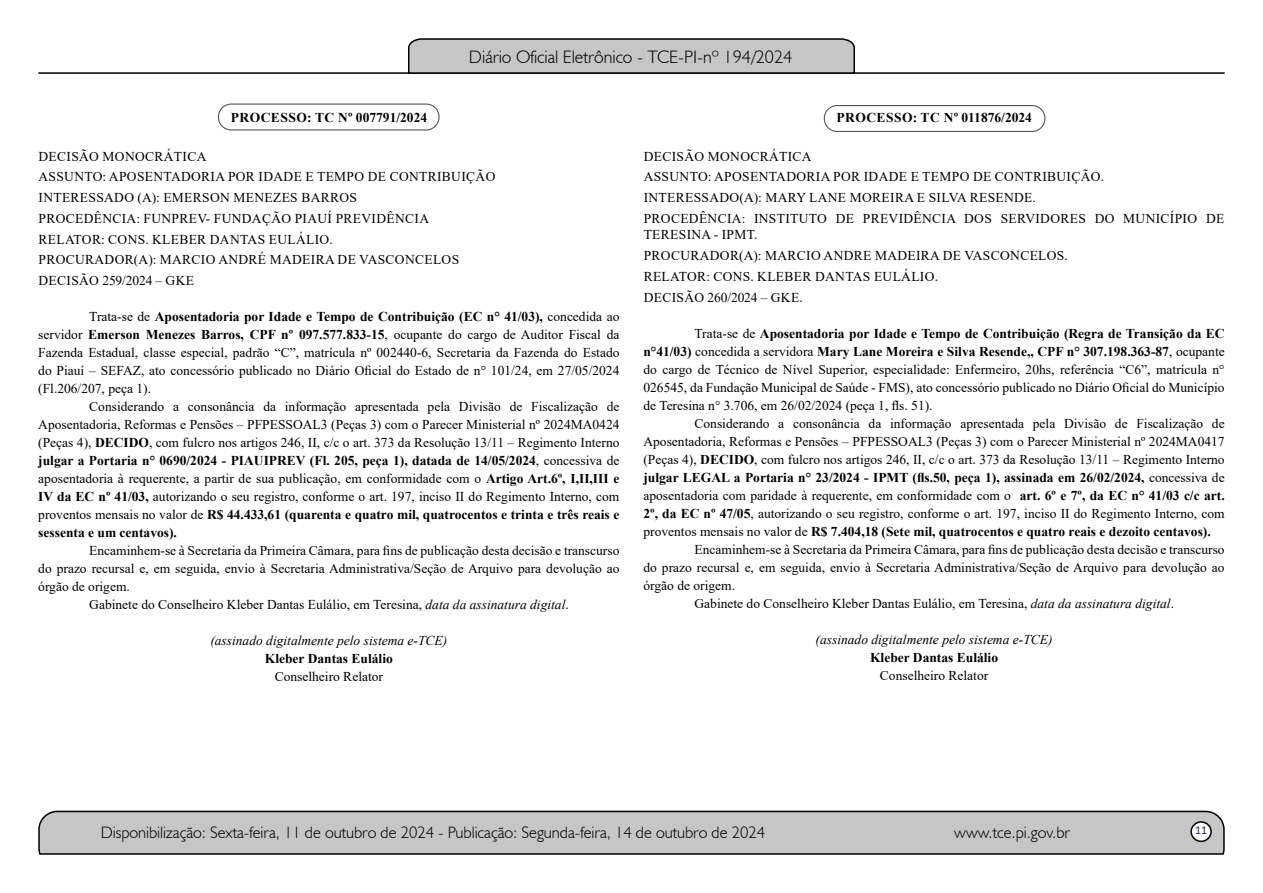
<style>
.page{position:relative;width:1263px;height:893px;background:#fff}
.page>*{position:absolute;margin:0;border:0;box-sizing:border-box;transform-origin:0 0}
.t1{font:300 18px "Humanist 521 BT";color:#000}
.t2{font:300 16.5px "Humanist 521 BT";color:#000}
.t3{font:13.5px/18px "Times New Roman";color:#000;text-align:justify}
.t4{font:13.5px/20.7px "Times New Roman";letter-spacing:.025em;color:#000}
.t5{font:italic 13.5px "Times New Roman";color:#000}
.t6{font:700 13.5px "Times New Roman";letter-spacing:.02em;color:#000}
.t7{font:700 13.5px "Times New Roman";color:#000}
.t8{font:12px "Calibri";color:#212d4c}
.s1{font-weight:700}
.s2{font-style:italic}
</style>
<div class="page">
<svg style="left:38px;top:810px;width:1187px;height:45px;background:#b9b9b9"></svg>
<div style="left:1191px;top:822px;width:20px;height:19px;background:#fff;border-radius:50%"></div>
<div style="left:1190px;top:821px;width:22px;height:21px;border:2px solid #000;border-radius:50%"></div>
<hr style="left:38px;top:72px;width:1187px;height:2px;background:#000">
<svg style="left:407px;top:38px;width:449px;height:36px;background:#b4b4b4"></svg>
<div style="left:218px;top:104px;width:221px;height:27px;border:1px solid #575756;border-radius:13px"></div>
<div style="left:824px;top:105px;width:221px;height:27px;border:1px solid #575756;border-radius:13px"></div>
<h1 class="t1" style="left:469px;top:46px;width:325px">Diário Oficial Eletrônico - TCE-PI-nº 194/2024</h1>
<p class="t6" style="left:231px;top:107px;width:198px">PROCESSO: TC Nº 007791/2024</p>
<p class="t4" style="left:38px;top:145px;width:458px">DECISÃO MONOCRÁTICA<br>ASSUNTO: APOSENTADORIA POR IDADE E TEMPO DE CONTRIBUIÇÃO INTERESSADO (A): EMERSON MENEZES BARROS<br>PROCEDÊNCIA: FUNPREV- FUNDAÇÃO PIAUÍ PREVIDÊNCIA RELATOR: CONS. KLEBER DANTAS EULÁLIO.<br>PROCURADOR(A): MARCIO ANDRÉ MADEIRA DE VASCONCELOS DECISÃO 259/2024 – GKE</p>
<p class="t3" style="left:38px;top:307px;width:583px;text-indent:51px">Trata-se de <span class="s1">Aposentadoria por Idade e Tempo de Contribuição (EC n° 41/03),</span> concedida ao servidor <span class="s1">Emerson Menezes Barros, CPF nº 097.577.833-15</span>, ocupante do cargo de Auditor Fiscal da Fazenda Estadual, classe especial, padrão “C”, matrícula nº 002440-6, Secretaria da Fazenda do Estado do Piauí – SEFAZ, ato concessório publicado no Diário Oficial do Estado de n° 101/24, em 27/05/2024 (Fl.206/207, peça 1).</p>
<p class="t3" style="left:38px;top:397px;width:583px;text-indent:51px">Considerando a consonância da informação apresentada pela Divisão de Fiscalização de Aposentadoria, Reformas e Pensões – PFPESSOAL3 (Peças 3) com o Parecer Ministerial nº 2024MA0424 (Peças 4), <span class="s1">DECIDO</span>, com fulcro nos artigos 246, II, c/c o art. 373 da Resolução 13/11 – Regimento Interno <span class="s1">julgar a Portaria n° 0690/2024 - PIAUIPREV (Fl. 205, peça 1), datada de 14/05/2024</span>, concessiva de aposentadoria à requerente, a partir de sua publicação, em conformidade com o <span class="s1">Artigo Art.6º, I,II,III e IV da EC nº 41/03,</span> autorizando o seu registro, conforme o art. 197, inciso II do Regimento Interno, com proventos mensais no valor de <span class="s1">R$ 44.433,61 (quarenta e quatro mil, quatrocentos e trinta e três reais e sessenta e um centavos).</span></p>
<p class="t3" style="left:89px;top:541px;width:532px">Encaminhem-se à Secretaria da Primeira Câmara, para fins de publicação desta decisão e transcurso</p>
<p class="t3" style="left:38px;top:559px;width:583px">do prazo recursal e, em seguida, envio à Secretaria Administrativa/Seção de Arquivo para devolução ao</p>
<p class="t3" style="left:38px;top:577px;width:93px">órgão de origem.</p>
<p class="t3" style="left:89px;top:595px;width:481px">Gabinete do Conselheiro Kleber Dantas Eulálio, em Teresina, <span class="s2">data da assinatura digital</span>.</p>
<p class="t5" style="left:210px;top:631px;width:238px">(assinado digitalmente pelo sistema e-TCE)</p>
<p class="t7" style="left:265px;top:649px;width:130px">Kleber Dantas Eulálio</p>
<p class="t3" style="left:275px;top:667px;width:110px">Conselheiro Relator</p>
<p class="t6" style="left:836px;top:108px;width:197px">PROCESSO: TC Nº 011876/2024</p>
<p class="t4" style="left:644px;top:145px;width:582px">DECISÃO MONOCRÁTICA<br>ASSUNTO: APOSENTADORIA POR IDADE E TEMPO DE CONTRIBUIÇÃO.<br>INTERESSADO(A): MARY LANE MOREIRA E SILVA RESENDE.<br>PROCEDÊNCIA: INSTITUTO DE PREVIDÊNCIA DOS SERVIDORES DO MUNICÍPIO DE</p>
<p class="t4" style="left:644px;top:224px;width:426px">TERESINA - IPMT.<br>PROCURADOR(A): MARCIO ANDRE MADEIRA DE VASCONCELOS.<br>RELATOR: CONS. KLEBER DANTAS EULÁLIO.<br>DECISÃO 260/2024 – GKE.</p>
<p class="t3" style="left:643px;top:324px;width:583px;text-indent:51px">Trata-se de <span class="s1">Aposentadoria por Idade e Tempo de Contribuição (Regra de Transição da EC n°41/03)</span> concedida a servidora <span class="s1">Mary Lane Moreira e Silva Resende,, CPF n° 307.198.363-87</span>, ocupante do cargo de Técnico de Nível Superior, especialidade: Enfermeiro, 20hs, referência “C6”, matrícula n° 026545, da Fundação Municipal de Saúde - FMS), ato concessório publicado no Diário Oficial do Município de Teresina n° 3.706, em 26/02/2024 (peça 1, fls. 51).</p>
<p class="t3" style="left:643px;top:414px;width:583px;text-indent:51px">Considerando a consonância da informação apresentada pela Divisão de Fiscalização de Aposentadoria, Reformas e Pensões – PFPESSOAL3 (Peças 3) com o Parecer Ministerial nº 2024MA0417 (Peças 4), <span class="s1">DECIDO</span>, com fulcro nos artigos 246, II, c/c o art. 373 da Resolução 13/11 – Regimento Interno <span class="s1">julgar LEGAL a Portaria n° 23/2024 - IPMT (fls.50, peça 1), assinada em 26/02/2024,</span> concessiva de aposentadoria com paridade à requerente, em conformidade com o <span class="s1">art. 6º e 7º, da EC n° 41/03 c/c art.<br>2º, da EC nº 47/05</span>, autorizando o seu registro, conforme o art. 197, inciso II do Regimento Interno, com proventos mensais no valor de <span class="s1">R$ 7.404,18 (Sete mil, quatrocentos e quatro reais e dezoito centavos).</span></p>
<p class="t3" style="left:694px;top:540px;width:532px">Encaminhem-se à Secretaria da Primeira Câmara, para fins de publicação desta decisão e transcurso</p>
<p class="t3" style="left:643px;top:558px;width:583px">do prazo recursal e, em seguida, envio à Secretaria Administrativa/Seção de Arquivo para devolução ao</p>
<p class="t3" style="left:643px;top:576px;width:93px">órgão de origem.</p>
<p class="t3" style="left:694px;top:594px;width:481px">Gabinete do Conselheiro Kleber Dantas Eulálio, em Teresina, <span class="s2">data da assinatura digital</span>.</p>
<p class="t5" style="left:815px;top:630px;width:238px">(assinado digitalmente pelo sistema e-TCE)</p>
<p class="t7" style="left:870px;top:647px;width:130px">Kleber Dantas Eulálio</p>
<p class="t3" style="left:880px;top:666px;width:110px">Conselheiro Relator</p>
<p class="t2" style="left:101px;top:822px;width:666px">Disponibilização: Sexta-feira, 11 de outubro de 2024 - Publicação: Segunda-feira, 14 de outubro de 2024</p>
<p class="t2" style="left:954px;top:822px;width:117px">www.tce.pi.gov.br</p>
<p class="t8" style="left:1195px;top:821px;width:14px">11</p>
</div>
